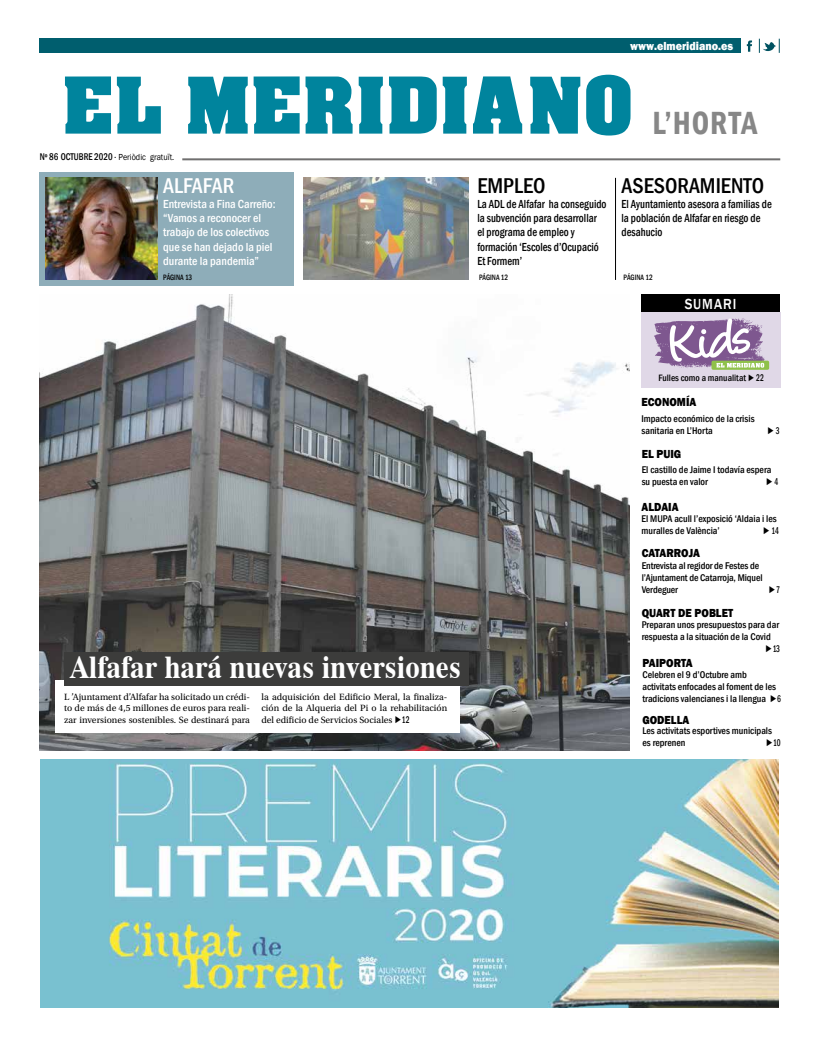
<style>
.page{position:relative;width:820px;height:1049px;background:#fff}
.page>*{position:absolute;margin:0;border:0;box-sizing:border-box;transform-origin:0 0}
.t1{font:75px "Acme Font";color:#00849d;scale:1.04 1}
.t2{font:600 condensed 33px "Franklin Gothic";letter-spacing:.03em;color:#878787;scale:.95 1}
.t3{font:700 31.8px "Dutch 801 BT";color:#fff;scale:.9 1}
.t4{font:500 condensed 22px "Franklin Gothic";color:#000}
.t5{font:500 condensed 22px "Franklin Gothic";color:#fff}
.t6{font:500 15px "Franklin Gothic";letter-spacing:.07em;color:#fff;scale:.9 1}
.t7{font:500 condensed 12px/14.4px "Franklin Gothic";color:#000;scale:.9 1}
.t8{font:500 condensed 12px/14.4px "Franklin Gothic";color:#fff}
.t9{font:800 12px "Franklin Gothic";color:#000;scale:.9 1}
.t10{font:800 12px "Franklin Gothic";color:#fff;scale:.9 1}
.t11{font:500 condensed 10px/12px "Franklin Gothic";color:#000}
.t12{font:500 condensed 10px "Franklin Gothic";color:#000;scale:.75 1}
.t13{font:9.5px/11.5px "Utopia Std";color:#000;text-align:justify}
.t14{font:500 condensed 9.5px "Franklin Gothic";color:#000}
.t15{font:9px "Franklin Gothic";color:#000;scale:.9 1}
.t16{font:500 condensed 8px "Franklin Gothic";color:#000;scale:.9 1}
.s1{font-weight:500;font-stretch:condensed;font-size:10px}
.s2{font-size:10px}
.s3{font-family:"Franklin Gothic";font-weight:500;font-stretch:condensed;font-size:10px}
</style>
<div class="page">
<div style="left:40px;top:39px;width:700px;height:14px;background:#005e6e"></div>
<svg style="left:746px;top:40px;width:5px;height:12px"></svg>
<svg style="left:758px;top:39px;width:21px;height:14px"></svg>
<hr style="left:182px;top:158px;width:598px;height:2px;background:#706f6f">
<div style="left:40px;top:172px;width:254px;height:114px;background:#8eadb9"></div>
<img style="left:45px;top:178px;width:113px;height:102px">
<img style="left:303px;top:178px;width:165px;height:102px">
<hr style="left:614px;top:178px;width:1px;height:102px;background:#000">
<img style="left:41px;top:760px;width:737px;height:248px">
<div style="left:641px;top:294px;width:138px;height:19px;background:#000"></div>
<img style="left:40px;top:294px;width:589px;height:456px">
<div style="left:55px;top:681px;width:404px;height:52px;background:#fff"></div>
<div style="left:64px;top:652px;width:404px;height:33px;background:#3c3c3b"></div>
<div style="left:641px;top:312px;width:139px;height:76px;background:#e0d8e7"></div>
<div style="left:711px;top:361px;width:57px;height:9px;background:#8fc14a;border-radius:2px"></div>
<svg style="left:654px;top:318px;width:110px;height:51px"></svg>
<p class="t10" style="left:630px;top:38px;width:116px">www.elmeridiano.es</p>
<h1 class="t1" style="left:62px;top:58px;width:552px">EL MERIDIANO</h1>
<p class="t15" style="left:40px;top:152px;width:151px"><span class="s1">Nº 86 OCTUBRE 2020</span> <span class="s2">·</span> Periòdic gratuït.</p>
<h2 class="t2" style="left:652px;top:101px;width:112px">L’HORTA</h2>
<h3 class="t5" style="left:163px;top:171px;width:73px">ALFAFAR</h3>
<p class="t8" style="left:163px;top:196px;width:114px">Entrevista a Fina Carreño: “Vamos a reconocer el trabajo de los colectivos que se han dejado la piel durante la pandemia”</p>
<h3 class="t4" style="left:477px;top:171px;width:70px">EMPLEO</h3>
<p class="t7" style="left:477px;top:196px;width:145px">La ADL de Alfafar ha conseguido la subvención para desarrollar el programa de empleo y formación ‘Escoles d’Ocupació<br>Et Formem’</p>
<p class="t16" style="left:163px;top:272px;width:34px">PÁGINA 13</p>
<p class="t16" style="left:479px;top:272px;width:34px">PÁGINA 12</p>
<h3 class="t4" style="left:621px;top:171px;width:144px">ASESORAMIENTO</h3>
<p class="t7" style="left:621px;top:196px;width:168px">El Ayuntamiento asesora a familias de la población de Alfafar en riesgo de desahucio</p>
<p class="t16" style="left:623px;top:272px;width:34px">PÁGINA 12</p>
<h3 class="t6" style="left:684px;top:294px;width:59px">SUMARI</h3>
<h3 class="t3" style="left:70px;top:648px;width:435px">Alfafar hará nuevas inversiones</h3>
<p class="t13" style="left:64px;top:691px;width:187px">L ’Ajuntament d’Alfafar ha solicitado un crédi&shy;to de más de 4,5 millones de euros para reali&shy;zar inversiones sostenibles. Se destinará para</p>
<p class="t13" style="left:261px;top:691px;width:187px">la adquisición del Edificio Meral, la finaliza&shy;ción de la Alqueria del Pi o la rehabilitación del edificio de Servicios Sociales <span class="s3">►12</span></p>
<p class="t14" style="left:658px;top:371px;width:107px">Fulles como a manualitat ► <span class="s2">22</span></p>
<p class="t11" style="left:641px;top:412px;width:115px">Impacto económico de la crisis sanitaria en L’Horta</p>
<p class="t9" style="left:641px;top:394px;width:62px">ECONOMÍA</p>
<p class="t12" style="left:766px;top:424px;width:18px">► 3</p>
<p class="t9" style="left:641px;top:446px;width:46px">EL PUIG</p>
<p class="t11" style="left:641px;top:464px;width:131px">El castillo de Jaime I todavía espera su puesta en valor</p>
<p class="t12" style="left:765px;top:475px;width:18px">► 4</p>
<p class="t9" style="left:641px;top:499px;width:43px">ALDAIA</p>
<p class="t11" style="left:641px;top:512px;width:137px">El MUPA acull l’exposició ‘Aldaia i les muralles de València’</p>
<p class="t12" style="left:762px;top:524px;width:23px">► 14</p>
<p class="t9" style="left:641px;top:545px;width:66px">CATARROJA</p>
<p class="t11" style="left:641px;top:559px;width:122px">Entrevista al regidor de Festes de l’Ajuntament de Catarroja, Miquel<br>Verdeguer</p>
<p class="t12" style="left:768px;top:583px;width:17px">►7</p>
<p class="t9" style="left:641px;top:605px;width:103px">QUART DE POBLET</p>
<p class="t11" style="left:641px;top:619px;width:139px">Preparan unos presupuestos para dar</p>
<p class="t11" style="left:641px;top:631px;width:131px">respuesta a la situación de la Covid</p>
<p class="t12" style="left:765px;top:642px;width:21px">►13</p>
<p class="t9" style="left:642px;top:655px;width:57px">PAIPORTA</p>
<p class="t11" style="left:642px;top:668px;width:140px">Celebren el 9 d’Octubre amb activitats enfocades al foment de les tradicions valencianes i la llengua ►6</p>
<p class="t9" style="left:642px;top:712px;width:54px">GODELLA</p>
<p class="t11" style="left:642px;top:724px;width:131px">Les activitats esportives municipals es reprenen</p>
<p class="t12" style="left:765px;top:736px;width:21px">►10</p>
</div>
